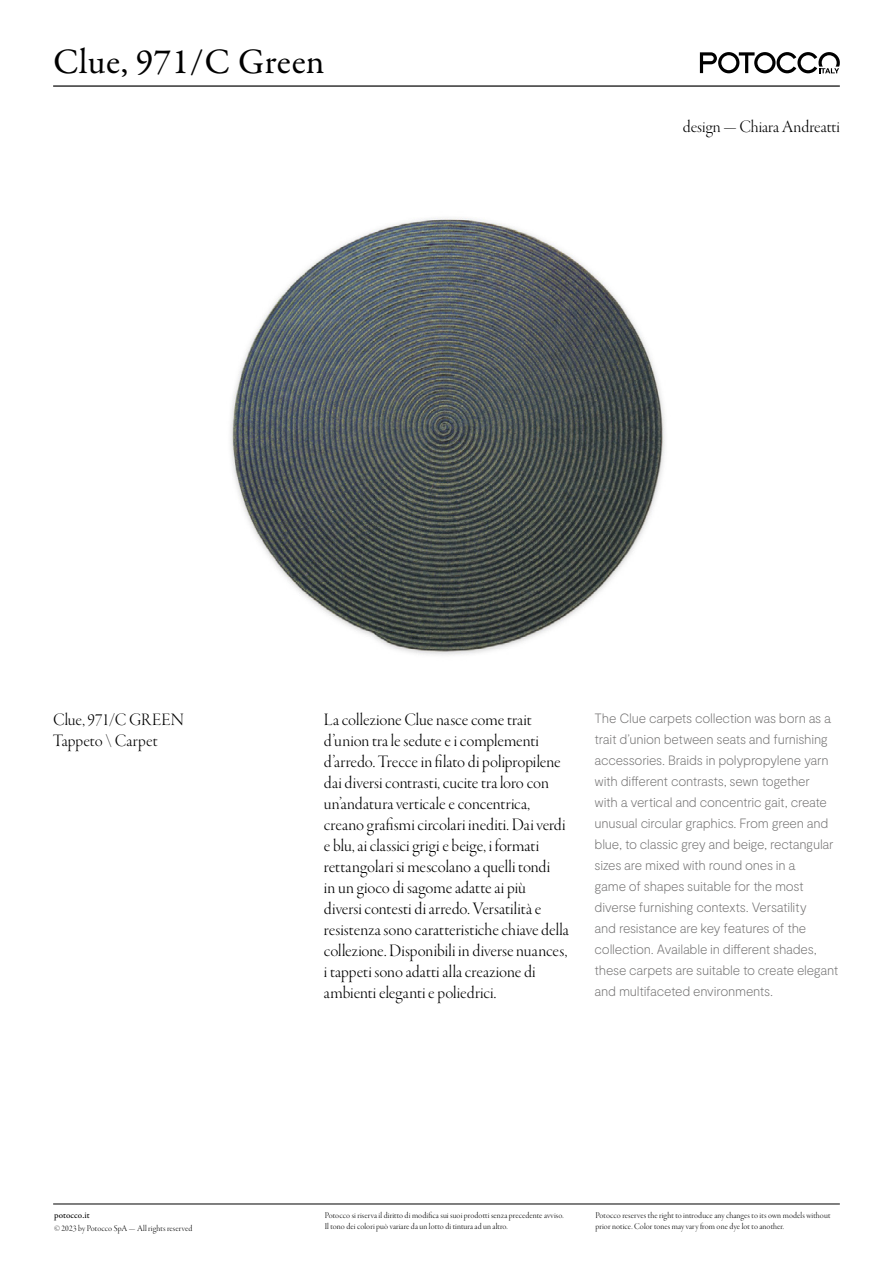
<style>
.page{position:relative;width:893px;height:1263px;background:#fff}
.page>*{position:absolute;margin:0;border:0;box-sizing:border-box;transform-origin:0 0}
.t1{font:36px "Garamond Premr Pro";letter-spacing:.01em;color:#000}
.t2{font:18px/21px "Garamond Premr Pro Lt Disp";color:#000}
.t3{font:100 13.5px/21px "Moderat";letter-spacing:-.02em;color:#706f6f}
.t4{font:9px/10.8px "Garamond Premr Pro Lt Disp";letter-spacing:.01em;color:#000}
.t5{font:500 9px "Garamond Premr Pro";letter-spacing:.01em;color:#000}
</style>
<div class="page">
<img style="left:230px;top:217px;width:435px;height:438px">
<hr style="left:53px;top:1204px;width:787px;height:1px;background:#000">
<hr style="left:53px;top:85px;width:787px;height:2px;background:#000">
<svg style="left:700px;top:52px;width:140px;height:21px"></svg>
<h1 class="t1" style="left:53px;top:40px;width:273px">Clue, 971/C Green</h1>
<p class="t2" style="left:683px;top:116px;width:159px">design — Chiara Andreatti</p>
<p class="t2" style="left:53px;top:710px;width:132px">Clue, 971/C GREEN<br>Tappeto \ Carpet</p>
<p class="t2" style="left:324px;top:710px;width:247px">La collezione Clue nasce come trait d’union tra le sedute e i complementi d’arredo. Trecce in filato di polipropilene dai diversi contrasti, cucite tra loro con un’andatura verticale e concentrica, creano grafismi circolari inediti. Dai verdi e blu, ai classici grigi e beige, i formati rettangolari si mescolano a quelli tondi<br>in un gioco di sagome adatte ai più<br>diversi contesti di arredo. Versatilità e resistenza sono caratteristiche chiave della collezione. Disponibili in diverse nuances, i tappeti sono adatti alla creazione di ambienti eleganti e poliedrici.</p>
<p class="t3" style="left:595px;top:708px;width:245px">The Clue carpets collection was born as a trait d’union between seats and furnishing accessories. Braids in polypropylene yarn with different contrasts, sewn together<br>with a vertical and concentric gait, create unusual circular graphics. From green and blue, to classic grey and beige, rectangular sizes are mixed with round ones in a<br>game of shapes suitable for the most diverse furnishing contexts. Versatility<br>and resistance are key features of the collection. Available in different shades, these carpets are suitable to create elegant and multifaceted environments.</p>
<p class="t5" style="left:54px;top:1210px;width:37px">potocco.it</p>
<p class="t4" style="left:54px;top:1223px;width:140px">© 2023 by Potocco SpA — All rights reserved</p>
<p class="t4" style="left:325px;top:1210px;width:240px">Potocco si riserva il diritto di modifica sui suoi prodotti senza precedente avviso.<br>Il tono dei colori può variare da un lotto di tintura ad un altro.</p>
<p class="t4" style="left:595px;top:1210px;width:236px">Potocco reserves the right to introduce any changes to its own models without prior notice. Color tones may vary from one dye lot to another.</p>
</div>
